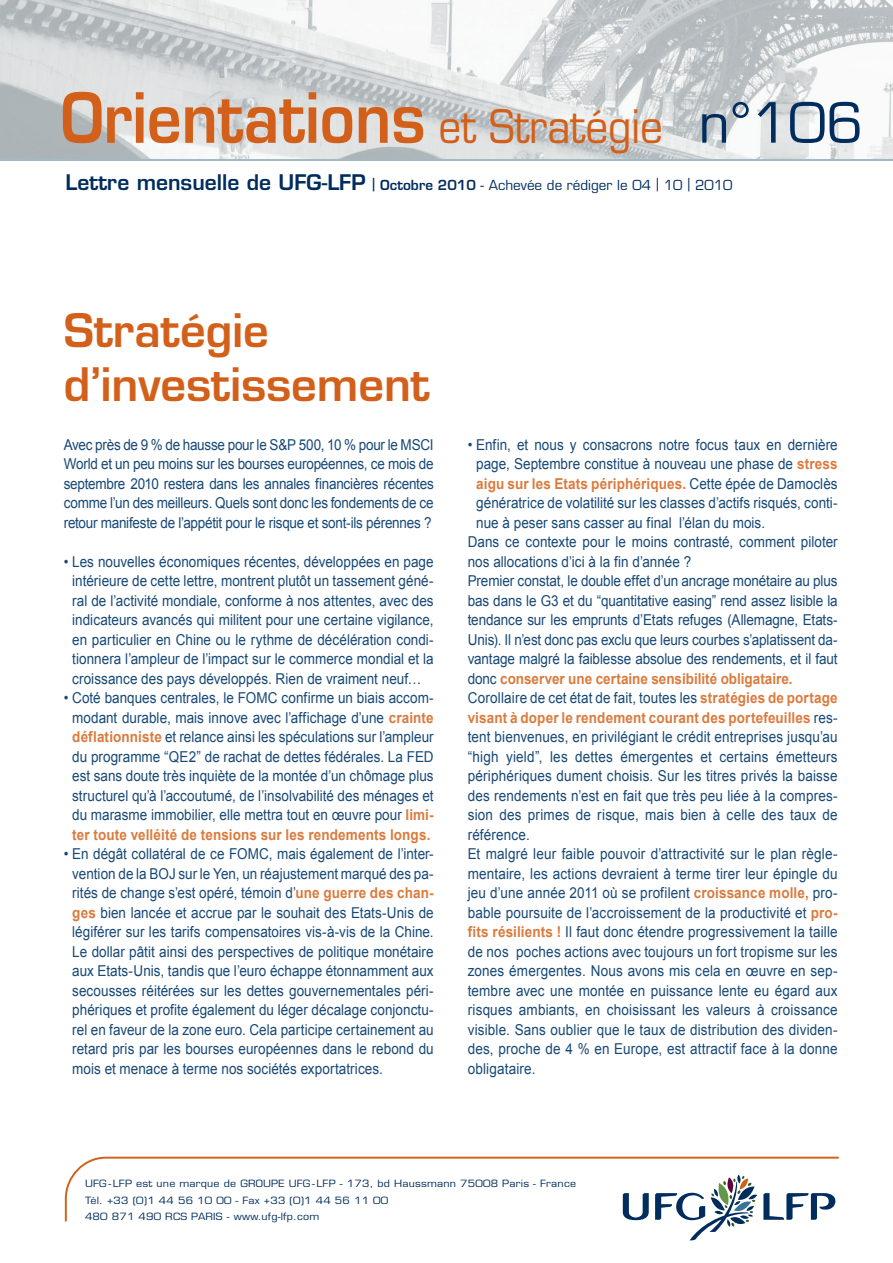
<style>
.page{position:relative;width:893px;height:1263px;background:#fff}
.page>*{position:absolute;margin:0;border:0;box-sizing:border-box;transform-origin:0 0}
.t1{font:600 67.5px "Eurostile LT Std";color:#d2601a;scale:.9 1}
.t2{font:54px "Eurostile LT Std";color:#002d5e}
.t3{font:600 45px/54px "Eurostile LT Std";color:#d2601a}
.t4{font:15px/19.5px "Arial";letter-spacing:.005em;color:#174876;text-align:justify;scale:.9 1}
.t5{font:700 15px "Arial";letter-spacing:.005em;color:#da7b3e;scale:.9 1}
.t6{font:13.5px "Eurostile LT Std";color:#002d5e}
.t7{font:9.75px/16.5px "Eurostile LT Std";letter-spacing:.02em;color:#002d5e;scale:1.1 1}
.s1{font-weight:400;font-size:45px}
.s2{font-weight:600;font-size:21px}
.s3{font-weight:600}
.s4{font-weight:700;color:#da7b3e}
.s5{font-weight:400;color:#174876}
</style>
<div class="page">
<img style="left:0;top:0;width:893px;height:160px">
<hr style="left:0;top:160px;width:893px;height:1px;background:#a0bac6">
<svg style="left:64px;top:1156px;width:775px;height:66px"></svg>
<svg style="left:655px;top:1174px;width:102px;height:66px"></svg>
<svg style="left:623px;top:1193px;width:26px;height:27px"></svg>
<svg style="left:763px;top:1193px;width:72px;height:27px"></svg>
<h1 class="t1" style="left:60px;top:76px;width:671px">Orientations <span class="s1">et Stratégie</span></h1>
<h2 class="t2" style="left:698px;top:90px;width:166px">n°106</h2>
<p class="t6" style="left:66px;top:177px;width:668px"><span class="s2">Lettre mensuelle de UFG-LFP</span> <span class="s3">| Octobre 2010</span> - Achevée de rédiger le 04 | 10 | 2010</p>
<h3 class="t3" style="left:64px;top:303px;width:368px">Stratégie d’investissement</h3>
<p class="t4" style="left:64px;top:435px;width:413px">Avec près de 9 % de hausse pour le S&amp;P 500, 10 % pour le MSCI World et un peu moins sur les bourses européennes, ce mois de septembre 2010 restera dans les annales financières récentes comme l’un des meilleurs. Quels sont donc les fondements de ce retour manifeste de l’appétit pour le risque et sont-ils pérennes ?</p>
<p class="t4" style="left:64px;top:552px;width:413px;text-align:center">• Les nouvelles économiques récentes, développées en page intérieure de cette lettre, montrent plutôt un tassement géné&shy;ral de l’activité mondiale, conforme à nos attentes, avec des indicateurs avancés qui militent pour une certaine vigilance, en particulier en Chine ou le rythme de décélération condi&shy;tionnera l’ampleur de l’impact sur le commerce mondial et la croissance des pays développés. Rien de vraiment neuf…</p>
<p class="t4" style="left:64px;top:688px;width:413px;text-align:center">• Coté banques centrales, le FOMC confirme un biais accom&shy;modant durable, mais innove avec l’affichage d’une <span class="s4">crainte déflationniste</span> et relance ainsi les spéculations sur l’ampleur du programme “QE2” de rachat de dettes fédérales. La FED est sans doute très inquiète de la montée d’un chômage plus structurel qu’à l’accoutumé, de l’insolvabilité des ménages et du marasme immobilier, elle mettra tout en œuvre pour <span class="s4">limi&shy;ter toute velléité de tensions sur les rendements longs.</span></p>
<p class="t4" style="left:72px;top:844px;width:403px;text-indent:-8px">• En dégât collatéral de ce FOMC, mais également de l’inter&shy;vention de la BOJ sur le Yen, un réajustement marqué des pa&shy;rités de change s’est opéré, témoin d’<span class="s4">une guerre des chan&shy;ges</span> bien lancée et accrue par le souhait des Etats-Unis de légiférer sur les tarifs compensatoires vis-à-vis de la Chine.<br>Le dollar pâtit ainsi des perspectives de politique monétaire aux Etats-Unis, tandis que l’euro échappe étonnamment aux secousses réitérées sur les dettes gouvernementales péri&shy;phériques et profite également du léger décalage conjonctu&shy;rel en faveur de la zone euro. Cela participe certainement au retard pris par les bourses européennes dans le rebond du mois et menace à terme nos sociétés exportatrices.</p>
<p class="t4" style="left:468px;top:435px;width:413px">• Enfin, et nous y consacrons notre focus taux en dernière</p>
<p class="t4" style="left:476px;top:454px;width:403px">page, Septembre constitue à nouveau une phase de <span class="s4">stress</span></p>
<p class="t5" style="left:476px;top:473px;width:403px">aigu sur les Etats périphériques. <span class="s5">Cette épée de Damoclès</span></p>
<p class="t4" style="left:476px;top:493px;width:403px">génératrice de volatilité sur les classes d’actifs risqués, conti-</p>
<p class="t4" style="left:476px;top:513px;width:322px">nue à peser sans casser au final l’élan du mois.</p>
<p class="t4" style="left:468px;top:532px;width:413px">Dans ce contexte pour le moins contrasté, comment piloter</p>
<p class="t4" style="left:468px;top:552px;width:250px">nos allocations d’ici à la fin d’année ?</p>
<p class="t4" style="left:468px;top:571px;width:412px">Premier constat, le double effet d’un ancrage monétaire au plus</p>
<p class="t4" style="left:468px;top:591px;width:413px">bas dans le G3 et du “quantitative easing” rend assez lisible la</p>
<p class="t4" style="left:468px;top:610px;width:413px">tendance sur les emprunts d’Etats refuges (Allemagne, Etats-</p>
<p class="t4" style="left:468px;top:630px;width:413px">Unis). Il n’est donc pas exclu que leurs courbes s’aplatissent da-</p>
<p class="t4" style="left:468px;top:649px;width:412px">vantage malgré la faiblesse absolue des rendements, et il faut</p>
<p class="t5" style="left:468px;top:668px;width:362px"><span class="s5">donc</span> conserver une certaine sensibilité obligataire.</p>
<p class="t4" style="left:468px;top:688px;width:413px">Corollaire de cet état de fait, toutes les <span class="s4">stratégies de portage</span></p>
<p class="t5" style="left:468px;top:707px;width:413px">visant à doper le rendement courant des portefeuilles <span class="s5">res-</span></p>
<p class="t4" style="left:468px;top:727px;width:413px">tent bienvenues, en privilégiant le crédit entreprises jusqu’au</p>
<p class="t4" style="left:468px;top:747px;width:412px">“high yield”, les dettes émergentes et certains émetteurs</p>
<p class="t4" style="left:468px;top:766px;width:413px">périphériques dument choisis. Sur les titres privés la baisse</p>
<p class="t4" style="left:468px;top:786px;width:413px">des rendements n’est en fait que très peu liée à la compres-</p>
<p class="t4" style="left:468px;top:805px;width:412px">sion des primes de risque, mais bien à celle des taux de</p>
<p class="t4" style="left:468px;top:825px;width:71px">référence.</p>
<p class="t4" style="left:468px;top:844px;width:413px">Et malgré leur faible pouvoir d’attractivité sur le plan règle-</p>
<p class="t4" style="left:468px;top:864px;width:413px">mentaire, les actions devraient à terme tirer leur épingle du</p>
<p class="t4" style="left:468px;top:883px;width:413px">jeu d’une année 2011 où se profilent <span class="s4">croissance molle,</span> pro-</p>
<p class="t4" style="left:468px;top:903px;width:413px">bable poursuite de l’accroissement de la productivité et <span class="s4">pro-</span></p>
<p class="t4" style="left:468px;top:922px;width:413px"><span class="s4">fits résilients !</span> Il faut donc étendre progressivement la taille</p>
<p class="t4" style="left:468px;top:942px;width:413px">de nos poches actions avec toujours un fort tropisme sur les</p>
<p class="t4" style="left:468px;top:961px;width:413px">zones émergentes. Nous avons mis cela en œuvre en sep-</p>
<p class="t4" style="left:468px;top:981px;width:412px">tembre avec une montée en puissance lente eu égard aux</p>
<p class="t4" style="left:468px;top:1000px;width:413px">risques ambiants, en choisissant les valeurs à croissance</p>
<p class="t4" style="left:468px;top:1020px;width:413px">visible. Sans oublier que le taux de distribution des dividen-</p>
<p class="t4" style="left:468px;top:1039px;width:412px">des, proche de 4 % en Europe, est attractif face à la donne</p>
<p class="t4" style="left:468px;top:1059px;width:77px">obligataire.</p>
<p class="t7" style="left:85px;top:1176px;width:448px">UFG- LFP est une marque de GROUPE UFG- LFP - 173, bd Haussmann 75008 Paris - France<br>Tél. +33 (0)1 44 56 10 00 - Fax +33 (0)1 44 56 11 00<br>480 871 490 RCS PARIS - www.ufg-lfp.com</p>
</div>
